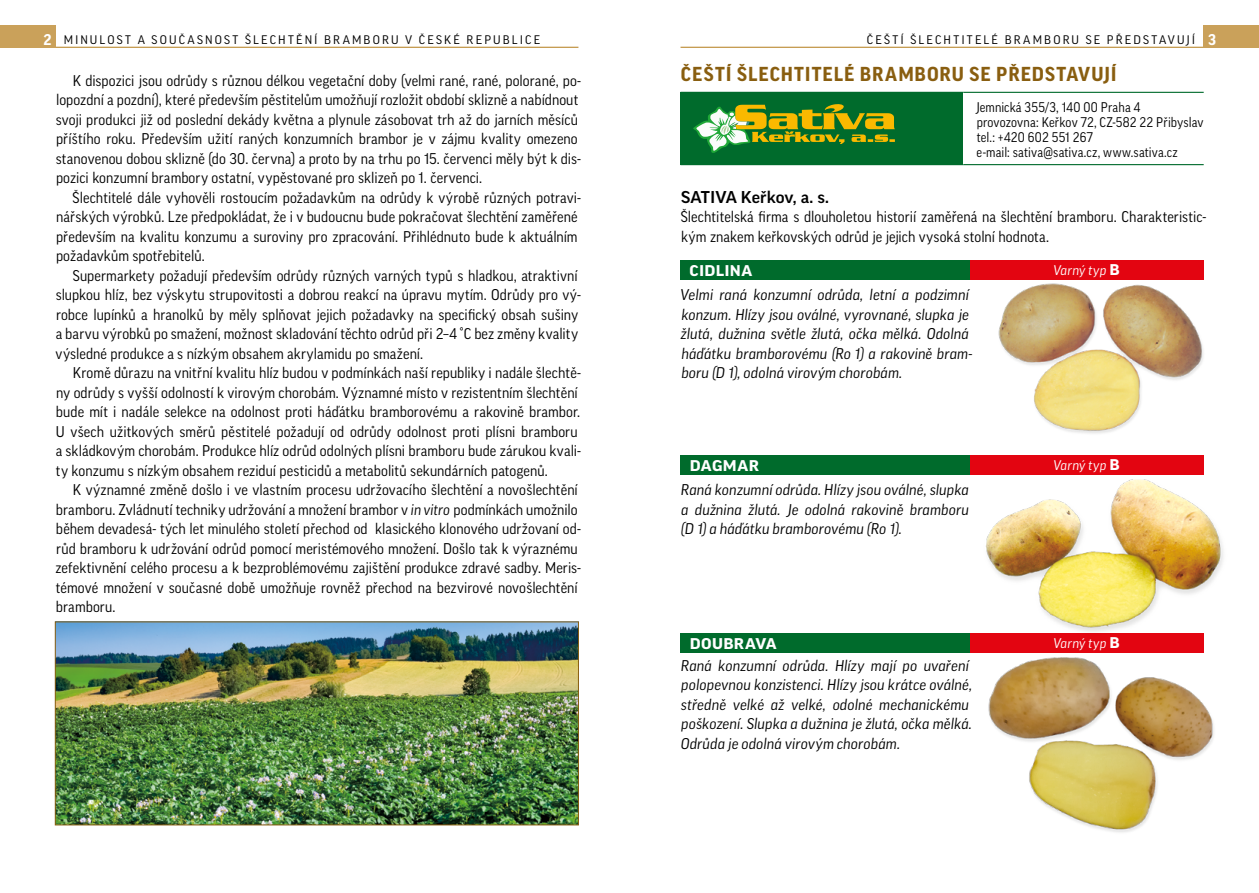
<style>
.page{position:relative;width:1259px;height:893px;background:#fff}
.page>*{position:absolute;margin:0;border:0;box-sizing:border-box;transform-origin:0 0}
.TITULEK{font:700 19.5px "Good Pro";letter-spacing:.05em;color:#895e10}
.FIRMA{font:500 expanded 16.5px "Good Pro";color:#000;scale:.95 1}
.TEXT{font:15px/19.5px "Good Pro";letter-spacing:.005em;color:#000;scale:.95 1}
.POPIS_ODRUDA{font:italic 15px/19.5px "Good Pro";letter-spacing:.005em;color:#000}
.TEXT1{font:15px/19.5px "Good Pro";letter-spacing:.005em;color:#000;scale:.95 1}
.TIT_ODDR_WHITE{font:700 expanded 15px "Good Pro";letter-spacing:.02em;color:#fff}
.ADRESA{font:13.5px/15px "Good Pro";letter-spacing:.01em;color:#000;scale:.92 1}
.VARTYP{font:italic 13.5px "Good Pro";letter-spacing:.005em;color:#fff}
.t1{font:12px "Good Pro";letter-spacing:.18em;color:#000}
.s1{font-weight:700;font-size:15px;color:#fff}
.s2{font-style:italic}
.s3{font-weight:700;font-style:normal;font-stretch:expanded;font-size:15px}
</style>
<div class="page">
<div style="left:680px;top:92px;width:283px;height:73px;background:#006b2c"></div>
<hr style="left:963px;top:92px;width:240px;height:1px;background:#006b2c">
<hr style="left:963px;top:164px;width:240px;height:1px;background:#006b2c">
<svg style="left:693px;top:104px;width:202px;height:49px"></svg>
<div style="left:680px;top:261px;width:289px;height:19px;background:#006b2c"></div>
<div style="left:969px;top:261px;width:234px;height:19px;background:#e30511"></div>
<div style="left:680px;top:456px;width:289px;height:19px;background:#006b2c"></div>
<div style="left:969px;top:456px;width:234px;height:19px;background:#e30511"></div>
<div style="left:680px;top:633px;width:289px;height:20px;background:#006b2c"></div>
<div style="left:969px;top:633px;width:234px;height:20px;background:#e30511"></div>
<img style="left:988px;top:643px;width:226px;height:190px">
<img style="left:986px;top:473px;width:237px;height:167px">
<img style="left:998px;top:276px;width:206px;height:158px">
<hr style="left:55px;top:47px;width:523px;height:1px;background:#bc8b34">
<hr style="left:680px;top:47px;width:523px;height:1px;background:#bc8b34">
<div style="left:0;top:25px;width:56px;height:23px;background:#caa15a"></div>
<div style="left:1204px;top:25px;width:55px;height:23px;background:#caa15a"></div>
<img style="left:57px;top:624px;width:519px;height:199px">
<div style="left:55px;top:622px;width:523px;height:203px;border:1px solid #895e10"></div>
<p class="t1" style="left:44px;top:32px;width:41px"><span class="s1">2</span> Minulost</p>
<p class="t1" style="left:138px;top:32px;width:24px">a současnost</p>
<p class="t1" style="left:245px;top:32px;width:10px">šlecht</p>
<p class="t1" style="left:296px;top:32px;width:39px">ění bramboru</p>
<p class="t1" style="left:405px;top:32px;width:31px">v Česk</p>
<p class="t1" style="left:453px;top:32px;width:23px">é republice</p>
<p class="t1" style="left:867px;top:32px;width:17px">Češt</p>
<p class="t1" style="left:900px;top:32px;width:19px">í šlechtitel</p>
<p class="t1" style="left:991px;top:32px;width:24px">é bramboru</p>
<p class="t1" style="left:1085px;top:32px;width:49px">se představuj</p>
<p class="t1" style="left:1191px;top:32px;width:26px">í <span class="s1">3</span></p>
<p class="TEXT" style="left:56px;top:71px;width:554px;text-indent:17px">K dispozici jsou odrůdy s různou délkou vegetační doby (velmi rané, rané, polorané, po&shy;lopozdní a pozdní), které především pěstitelům umožňují rozložit období sklizně a nabídnout svoji produkci již od poslední dekády května a plynule zásobovat trh až do jarních měsíců příštího roku. Především užití raných konzumních brambor je v zájmu kvality omezeno stanovenou dobou sklizně (do 30. června) a proto by na trhu po 15. červenci měly být k dis&shy;pozici konzumní brambory ostatní, vypěstované pro sklizeň po 1. červenci.</p>
<p class="TEXT" style="left:56px;top:188px;width:554px;text-indent:17px">Šlechtitelé dále vyhověli rostoucím požadavkům na odrůdy k výrobě různých potravi&shy;nářských výrobků. Lze předpokládat, že i v budoucnu bude pokračovat šlechtění zaměřené především na kvalitu konzumu a suroviny pro zpracování. Přihlédnuto bude k aktuálním požadavkům spotřebitelů.</p>
<p class="TEXT" style="left:56px;top:266px;width:555px;text-indent:17px">Supermarkety požadují především odrůdy různých varných typů s hladkou, atraktivní slupkou hlíz, bez výskytu strupovitosti a dobrou reakcí na úpravu mytím. Odrůdy pro vý&shy;robce lupínků a hranolků by měly splňovat jejich požadavky na specifický obsah sušiny a barvu výrobků po smažení, možnost skladování těchto odrůd při 2–4 °C bez změny kvality výsledné produkce a s nízkým obsahem akrylamidu po smažení.</p>
<p class="TEXT" style="left:56px;top:363px;width:554px;text-indent:17px">Kromě důrazu na vnitřní kvalitu hlíz budou v podmínkách naší republiky i nadále šlechtě&shy;ny odrůdy s vyšší odolností k virovým chorobám. Významné místo v rezistentním šlechtění bude mít i nadále selekce na odolnost proti háďátku bramborovému a rakovině brambor.<br>U všech užitkových směrů pěstitelé požadují od odrůdy odolnost proti plísni bramboru a skládkovým chorobám. Produkce hlíz odrůd odolných plísni bramboru bude zárukou kvali&shy;ty konzumu s nízkým obsahem reziduí pesticidů a metabolitů sekundárních patogenů.</p>
<p class="TEXT" style="left:55px;top:480px;width:555px;text-indent:17px">K významné změně došlo i ve vlastním procesu udržovacího šlechtění a novošlechtění bramboru. Zvládnutí techniky udržování a množení brambor v <span class="s2">in vitro</span> podmínkách umožnilo během devadesá- tých let minulého století přechod od klasického klonového udržovaní od&shy;růd bramboru k udržování odrůd pomocí meristémového množení. Došlo tak k výraznému zefektivnění celého procesu a k bezproblémovému zajištění produkce zdravé sadby. Meris&shy;témové množení v současné době umožňuje rovněž přechod na bezvirové novošlechtění bramboru.</p>
<p class="TITULEK" style="left:681px;top:63px;width:437px">ČEŠTÍ ŠLECHTITELÉ BRAMBORU SE PŘEDSTAVUJÍ</p>
<p class="ADRESA" style="left:976px;top:99px;width:248px">Jemnická 355/3, 140 00 Praha 4 provozovna: Keřkov 72, CZ-582 22 Přibyslav tel.: +420 602 551 267<br>e-mail: sativa@sativa.cz, www.sativa.cz</p>
<p class="FIRMA" style="left:681px;top:187px;width:157px">SATIVA Keřkov, a. s.</p>
<p class="TEXT1" style="left:681px;top:207px;width:555px">Šlechtitelská firma s dlouholetou historií zaměřená na šlechtění bramboru. Charakteristic&shy;kým znakem keřkovských odrůd je jejich vysoká stolní hodnota.</p>
<p class="TIT_ODDR_WHITE" style="left:689px;top:262px;width:64px">CIDLINA</p>
<p class="VARTYP" style="left:1053px;top:262px;width:68px">Varný typ <span class="s3">B</span></p>
<p class="POPIS_ODRUDA" style="left:680px;top:285px;width:294px">Velmi raná konzumní odrůda, letní a podzimní konzum. Hlízy jsou oválné, vyrovnané, slupka je žlutá, dužnina světle žlutá, očka mělká. Odolná háďátku bramborovému (Ro 1) a rakovině bram&shy;boru (D 1), odolná virovým chorobám.</p>
<p class="TIT_ODDR_WHITE" style="left:690px;top:457px;width:71px">DAGMAR</p>
<p class="VARTYP" style="left:1053px;top:457px;width:68px">Varný typ <span class="s3">B</span></p>
<p class="POPIS_ODRUDA" style="left:681px;top:480px;width:289px;text-align:justify">Raná konzumní odrůda. Hlízy jsou oválné, slupka a dužnina žlutá. Je odolná rakovině bramboru (D 1) a háďátku bramborovému (Ro 1).</p>
<p class="TIT_ODDR_WHITE" style="left:690px;top:635px;width:88px">DOUBRAVA</p>
<p class="VARTYP" style="left:1053px;top:635px;width:68px">Varný typ <span class="s3">B</span></p>
<p class="POPIS_ODRUDA" style="left:681px;top:656px;width:293px">Raná konzumní odrůda. Hlízy mají po uvaření polopevnou konzistenci. Hlízy jsou krátce oválné, středně velké až velké, odolné mechanickému poškození. Slupka a dužnina je žlutá, očka mělká.<br>Odrůda je odolná virovým chorobám.</p>
</div>
